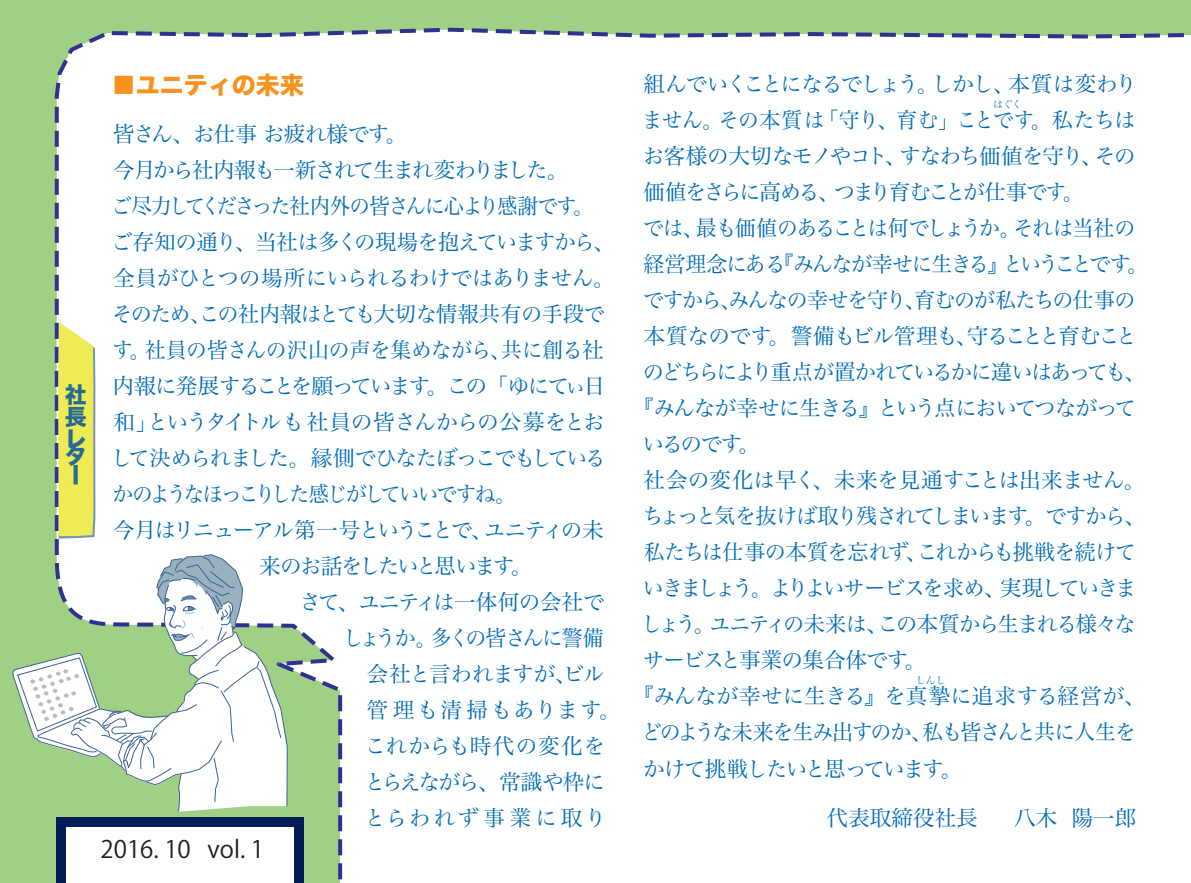
<style>
.page{position:relative;width:1191px;height:883px;background:#a0d083}
.page>*{position:absolute;margin:0;border:0;box-sizing:border-box;transform-origin:0 0}
.t1{font:24px "Koz Go Pro Medium 83 pv RKSJ H";color:#231f20}
.t2{font:24px "Hira Kaku Std W8";color:#f7931d}
.t3{font:22px/22px "Hira Kaku Std W8";color:#276a94;text-align:justify}
.t4{font:21.6px "Hira Min Pro W3";letter-spacing:-.06em;color:#006cb7}
.t5{font:21.6px "Hira Min Pro W3";letter-spacing:-.03em;color:#006cb7}
.t6{font:21.6px "Hira Min Pro W3";letter-spacing:-.08em;color:#006cb7}
.t7{font:21.6px "Hira Min Pro W3";letter-spacing:-.1em;color:#006cb7}
.t8{font:21.6px "Hira Min Pro W3";letter-spacing:-.09em;color:#006cb7}
.t9{font:21.6px "Hira Min Pro W3";letter-spacing:-.01em;color:#006cb7}
.t10{font:21.6px "Hira Min Pro W3";letter-spacing:-.085em;color:#006cb7}
.t11{font:21.6px "Hira Min Pro W3";letter-spacing:-.06em;color:#006cb7;scale:.95 1}
.t12{font:21.6px "Hira Min Pro W3";letter-spacing:-.06em;color:#006cb7;scale:.96 1}
.t13{font:21.6px "Hira Min Pro W3";letter-spacing:-.02em;color:#006cb7;scale:.96 1}
.t14{font:21.6px "Hira Min Pro W3";letter-spacing:-.105em;color:#006cb7}
.t15{font:21.6px "Hira Min Pro W3";letter-spacing:-.025em;color:#006cb7;scale:.96 1}
.t16{font:21.6px "Hira Min Pro W3";letter-spacing:-.04em;color:#006cb7}
.t17{font:21.6px "Hira Min Pro W3";letter-spacing:-.095em;color:#006cb7}
.t18{font:21.6px "Hira Min Pro W3";letter-spacing:-.11em;color:#006cb7}
.t19{font:21.6px "Hira Min Pro W3";letter-spacing:-.11em;color:#006cb7;scale:.96 1}
.t20{font:21.6px "Hira Min Pro W3";letter-spacing:-.115em;color:#006cb7}
.t21{font:21.6px "Hira Min Pro W3";color:#006cb7}
.t22{font:21.6px "Hira Min Pro W3";letter-spacing:.1em;color:#006cb7}
.t23{font:21.6px "Hira Min Pro W3";letter-spacing:.035em;color:#006cb7}
.t24{font:21.6px "Hira Min Pro W3";letter-spacing:.14em;color:#006cb7}
.t25{font:10px "Hira Min Pro W3";color:#0074bd}
</style>
<div class="page">
<div style="left:54px;top:27px;width:1137px;height:856px;background:#fff"></div>
<div style="left:57px;top:817px;width:247px;height:66px;background:#001d56"></div>
<div style="left:67px;top:827px;width:227px;height:56px;background:#fff"></div>
<svg style="left:12px;top:553px;width:276px;height:259px"></svg>
<svg style="left:58px;top:322px;width:37px;height:216px;background:#e8e665"></svg>
<p class="t3" style="left:65px;top:384px;width:23px">社長レ</p>
<p class="t3" style="left:65px;top:447px;width:21px;line-height:19px">ター</p>
<p class="t2" style="left:112px;top:71px;width:193px">■ユニティの未来</p>
<p class="t4" style="left:113px;top:115px;width:295px">皆さん、お仕事 お疲れ様です。</p>
<p class="t17" style="left:113px;top:151px;width:457px">今月から社内報も一新されて生まれ変わりました。</p>
<p class="t11" style="left:111px;top:187px;width:509px">ご尽力してくださった社内外の皆さんに心より感謝です。</p>
<p class="t4" style="left:111px;top:223px;width:505px">ご存知の通り、当社は多くの現場を抱えていますから、</p>
<p class="t5" style="left:113px;top:259px;width:503px">全員がひとつの場所にいられるわけではありません。</p>
<p class="t5" style="left:112px;top:295px;width:494px">そのため、この社内報はとても大切な情報共有の手段で</p>
<p class="t13" style="left:112px;top:331px;width:514px">す。社員の皆さんの沢山の声を集めながら、共に創る社</p>
<p class="t14" style="left:113px;top:367px;width:494px">内報に発展することを願っています。この「ゆにてぃ日</p>
<p class="t4" style="left:113px;top:403px;width:493px">和」というタイトルも社員の皆さんからの公募をとお</p>
<p class="t10" style="left:111px;top:439px;width:496px">して決められました。縁側でひなたぼっこでもしている</p>
<p class="t19" style="left:113px;top:475px;width:422px">かのようなほっこりした感じがしていいですね。</p>
<p class="t8" style="left:113px;top:511px;width:492px">今月はリニューアル第一号ということで、ユニティの未</p>
<p class="t20" style="left:259px;top:547px;width:275px">来のお話をしたいと思います。</p>
<p class="t5" style="left:299px;top:583px;width:306px">さて、ユニティは一体何の会社で</p>
<p class="t4" style="left:343px;top:619px;width:263px">しょうか。多くの皆さんに警備</p>
<p class="t4" style="left:367px;top:655px;width:239px">会社と言われますが、ビル</p>
<p class="t22" style="left:367px;top:691px;width:255px">管理も清掃もあります。</p>
<p class="t23" style="left:365px;top:727px;width:242px">これからも時代の変化を</p>
<p class="t4" style="left:364px;top:763px;width:242px">とらえながら、常識や枠に</p>
<p class="t24" style="left:364px;top:799px;width:243px">とらわれず事業に取り</p>
<p class="t1" style="left:101px;top:836px;width:165px">2016. 10 vol. 1</p>
<p class="t4" style="left:643px;top:66px;width:495px">組んでいくことになるでしょう。しかし、本質は変わり</p>
<p class="t15" style="left:642px;top:102px;width:516px">ません。その本質は「守り、育む」ことです。私たちは</p>
<p class="t4" style="left:643px;top:138px;width:494px">お客様の大切なモノやコト、すなわち価値を守り、その</p>
<p class="t18" style="left:643px;top:174px;width:441px">価値をさらに高める、つまり育むことが仕事です。</p>
<p class="t12" style="left:643px;top:210px;width:514px">では、最も価値のあることは何でしょうか。それは当社の</p>
<p class="t6" style="left:643px;top:246px;width:507px">経営理念にある『みんなが幸せに生きる』ということです。</p>
<p class="t4" style="left:643px;top:282px;width:494px">ですから、みんなの幸せを守り、育むのが私たちの仕事の</p>
<p class="t4" style="left:643px;top:318px;width:495px">本質なのです。警備もビル管理も、守ることと育むこと</p>
<p class="t7" style="left:643px;top:354px;width:504px">のどちらにより重点が置かれているかに違いはあっても、</p>
<p class="t4" style="left:633px;top:390px;width:505px">『みんなが幸せに生きる』という点においてつながって</p>
<p class="t4" style="left:642px;top:426px;width:119px">いるのです。</p>
<p class="t9" style="left:643px;top:462px;width:503px">社会の変化は早く、未来を見通すことは出来ません。</p>
<p class="t8" style="left:642px;top:498px;width:504px">ちょっと気を抜けば取り残されてしまいます。ですから、</p>
<p class="t16" style="left:643px;top:534px;width:494px">私たちは仕事の本質を忘れず、これからも挑戦を続けて</p>
<p class="t7" style="left:642px;top:570px;width:495px">いきましょう。よりよいサービスを求め、実現していきま</p>
<p class="t6" style="left:641px;top:606px;width:496px">しょう。ユニティの未来は、この本質から生まれる様々な</p>
<p class="t4" style="left:643px;top:642px;width:285px">サービスと事業の集合体です。</p>
<p class="t9" style="left:633px;top:678px;width:514px">『みんなが幸せに生きる』を真摯に追求する経営が、</p>
<p class="t4" style="left:641px;top:714px;width:496px">どのような未来を生み出すのか、私も皆さんと共に人生を</p>
<p class="t10" style="left:643px;top:750px;width:321px">かけて挑戦したいと思っています。</p>
<p class="t25" style="left:993px;top:96px;width:30px">はぐく</p>
<p class="t25" style="left:916px;top:672px;width:31px">しんし</p>
<p class="t21" style="left:827px;top:799px;width:311px">代表取締役社長　 八木 陽一郎</p>
</div>
